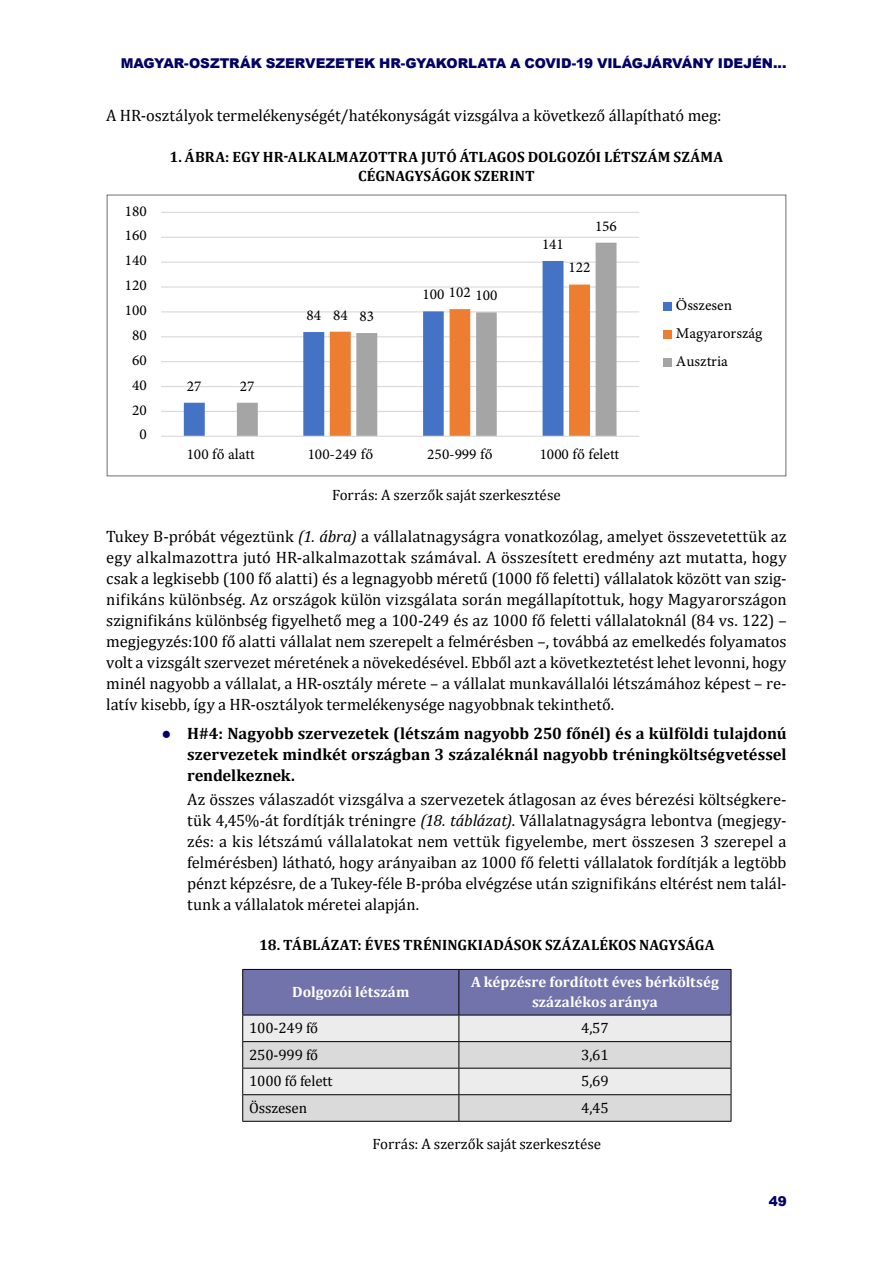
<style>
.page{position:relative;width:893px;height:1263px;background:#fff}
.page>*{position:absolute;margin:0;border:0;box-sizing:border-box;transform-origin:0 0}
.Főszöveg{font:16.5px/21px "Cambria";letter-spacing:-.005em;color:#000;text-align:justify}
.t1{font:700 16.5px/21px "Cambria";color:#000;text-align:justify}
.t2{font:700 15px/19px "Cambria";letter-spacing:.005em;color:#000;text-align:center}
.t3{font:15px/28.2px "Minion Pro Capt";color:#000}
.FORRÁS{font:15px "Cambria";color:#000}
.Táblázat_FEJ{font:700 15px/19px "Cambria";color:#fff;text-align:center}
.Táblázat_SZÖVEG{font:15px "Cambria";letter-spacing:-.01em;color:#000}
.t4{font:900 13.5px "Arial";letter-spacing:-.005em;color:#006}
.s1{font-style:italic}
.s2{font-family:"Times New Roman";font-weight:400;color:#006}
</style>
<div class="page">
<hr style="left:161px;top:411px;width:478px;height:1px;background:#d9d9d9">
<hr style="left:161px;top:386px;width:478px;height:1px;background:#d9d9d9">
<hr style="left:161px;top:361px;width:478px;height:1px;background:#d9d9d9">
<hr style="left:161px;top:336px;width:478px;height:1px;background:#d9d9d9">
<hr style="left:161px;top:311px;width:478px;height:1px;background:#d9d9d9">
<hr style="left:161px;top:286px;width:478px;height:2px;background:#d9d9d9">
<hr style="left:161px;top:262px;width:478px;height:1px;background:#d9d9d9">
<hr style="left:161px;top:237px;width:478px;height:1px;background:#d9d9d9">
<hr style="left:161px;top:212px;width:478px;height:1px;background:#d9d9d9">
<svg style="left:184px;top:261px;width:53px;height:175px"></svg>
<svg style="left:237px;top:243px;width:379px;height:193px"></svg>
<hr style="left:161px;top:436px;width:478px;height:1px;background:#d9d9d9">
<div style="left:663px;top:302px;width:9px;height:9px;background:#4472c4"></div>
<div style="left:663px;top:330px;width:9px;height:9px;background:#ed7d31"></div>
<div style="left:663px;top:358px;width:9px;height:9px;background:#a5a5a5"></div>
<div style="left:107px;top:195px;width:679px;height:281px;border:1px solid #6f6f6e"></div>
<svg style="left:242px;top:969px;width:490px;height:152px;background:#babacb"></svg>
<hr style="left:242px;top:1121px;width:217px;height:1px;background:#000">
<hr style="left:459px;top:1121px;width:272px;height:1px;background:#000">
<hr style="left:242px;top:969px;width:217px;height:1px;background:#000">
<hr style="left:242px;top:970px;width:1px;height:45px;background:#000">
<hr style="left:459px;top:969px;width:272px;height:1px;background:#000">
<hr style="left:731px;top:970px;width:1px;height:45px;background:#000">
<hr style="left:242px;top:1015px;width:217px;height:1px;background:#000">
<hr style="left:459px;top:1015px;width:272px;height:1px;background:#000">
<p class="t4" style="left:121px;top:53px;width:667px">MAGYAR-OSZTRÁK SZERVEZETEK HR-GYAKORLATA A COVID-19 VILÁGJÁRVÁNY IDEJÉN...</p>
<p class="Főszöveg" style="left:106px;top:105px;width:617px">A HR-osztályok termelékenységét/hatékonyságát vizsgálva a következő állapítható meg:</p>
<p class="t2" style="left:170px;top:147px;width:555px">1. ÁBRA: EGY HR-ALKALMAZOTTRA JUTÓ ÁTLAGOS DOLGOZÓI LÉTSZÁM SZÁMA<br>CÉGNAGYSÁGOK SZERINT</p>
<p class="t3" style="left:125px;top:197px;width:24px">180</p>
<p class="t3" style="left:125px;top:222px;width:24px">160</p>
<p class="t3" style="left:125px;top:247px;width:24px">140</p>
<p class="t3" style="left:125px;top:272px;width:24px">120</p>
<p class="t3" style="left:125px;top:297px;width:24px">100</p>
<p class="t3" style="left:132px;top:322px;width:16px">80</p>
<p class="t3" style="left:132px;top:347px;width:16px">60</p>
<p class="t3" style="left:132px;top:371px;width:16px">40</p>
<p class="t3" style="left:132px;top:396px;width:16px">20</p>
<p class="t3" style="left:139px;top:421px;width:9px">0</p>
<p class="t3" style="left:542px;top:231px;width:23px">141</p>
<p class="t3" style="left:595px;top:212px;width:23px">156</p>
<p class="t3" style="left:187px;top:372px;width:16px">27</p>
<p class="t3" style="left:240px;top:372px;width:16px">27</p>
<p class="t3" style="left:307px;top:302px;width:16px">84</p>
<p class="t3" style="left:333px;top:301px;width:16px">84</p>
<p class="t3" style="left:360px;top:302px;width:16px">83</p>
<p class="t3" style="left:449px;top:279px;width:23px">102</p>
<p class="t3" style="left:422px;top:281px;width:23px">100</p>
<p class="t3" style="left:475px;top:282px;width:23px">100</p>
<p class="t3" style="left:568px;top:254px;width:23px">122</p>
<p class="t3" style="left:187px;top:441px;width:70px">100 fő alatt</p>
<p class="t3" style="left:308px;top:441px;width:67px">100-249 fő</p>
<p class="t3" style="left:427px;top:441px;width:67px">250-999 fő</p>
<p class="t3" style="left:540px;top:441px;width:81px">1000 fő felett</p>
<p class="t3" style="left:676px;top:292px;width:88px">Összesen<br>Magyarország<br>Ausztria</p>
<p class="FORRÁS" style="left:332px;top:486px;width:230px">Forrás: A szerzők saját szerkesztése</p>
<p class="Főszöveg" style="left:106px;top:526px;width:682px">Tukey B-próbát végeztünk <span class="s1">(1. ábra)</span> a vállalatnagyságra vonatkozólag, amelyet összevetettük az egy alkalmazottra jutó HR-alkalmazottak számával. A összesített eredmény azt mutatta, hogy csak a legkisebb (100 fő alatti) és a legnagyobb méretű (1000 fő feletti) vállalatok között van szig&shy;nifikáns különbség. Az országok külön vizsgálata során megállapítottuk, hogy Magyarországon szignifikáns különbség figyelhető meg a 100-249 és az 1000 fő feletti vállalatoknál (84 vs. 122) – megjegyzés:100 fő alatti vállalat nem szerepelt a felmérésben –, továbbá az emelkedés folyamatos volt a vizsgált szervezet méretének a növekedésével. Ebből azt a következtetést lehet levonni, hogy minél nagyobb a vállalat, a HR-osztály mérete – a vállalat munkavállalói létszámához képest – re&shy;latív kisebb, így a HR-osztályok termelékenysége nagyobbnak tekinthető.</p>
<p class="t1" style="left:187px;top:723px;width:601px;text-indent:-26px"><span class="s2">●</span> H#4: Nagyobb szervezetek (létszám nagyobb 250 főnél) és a külföldi tulajdonú szervezetek mindkét országban 3 százaléknál nagyobb tréningköltségvetéssel rendelkeznek.</p>
<p class="Főszöveg" style="left:187px;top:788px;width:601px">Az összes válaszadót vizsgálva a szervezetek átlagosan az éves bérezési költségkere&shy;tük 4,45%-át fordítják tréningre <span class="s1">(18. táblázat)</span>. Vállalatnagyságra lebontva (megjegy&shy;zés: a kis létszámú vállalatokat nem vettük figyelembe, mert összesen 3 szerepel a felmérésben) látható, hogy arányaiban az 1000 fő feletti vállalatok fordítják a legtöbb pénzt képzésre, de a Tukey-féle B-próba elvégzése után szignifikáns eltérést nem talál&shy;tunk a vállalatok méretei alapján.</p>
<p class="t2" style="left:259px;top:935px;width:457px">18. TÁBLÁZAT: ÉVES TRÉNINGKIADÁSOK SZÁZALÉKOS NAGYSÁGA</p>
<p class="Táblázat_FEJ" style="left:292px;top:982px;width:119px">Dolgozói létszám</p>
<p class="Táblázat_FEJ" style="left:471px;top:972px;width:249px">A képzésre fordított éves bérköltség százalékos aránya</p>
<p class="Táblázat_SZÖVEG" style="left:249px;top:1019px;width:71px">100-249 fő</p>
<p class="Táblázat_SZÖVEG" style="left:581px;top:1019px;width:29px">4,57</p>
<p class="Táblázat_SZÖVEG" style="left:249px;top:1046px;width:71px">250-999 fő</p>
<p class="Táblázat_SZÖVEG" style="left:581px;top:1046px;width:29px">3,61</p>
<p class="Táblázat_SZÖVEG" style="left:249px;top:1072px;width:85px">1000 fő felett</p>
<p class="Táblázat_SZÖVEG" style="left:581px;top:1072px;width:29px">5,69</p>
<p class="Táblázat_SZÖVEG" style="left:249px;top:1099px;width:59px">Összesen</p>
<p class="Táblázat_SZÖVEG" style="left:581px;top:1099px;width:29px">4,45</p>
<p class="FORRÁS" style="left:373px;top:1135px;width:230px">Forrás: A szerzők saját szerkesztése</p>
<p class="t4" style="left:769px;top:1191px;width:20px">49</p>
</div>
